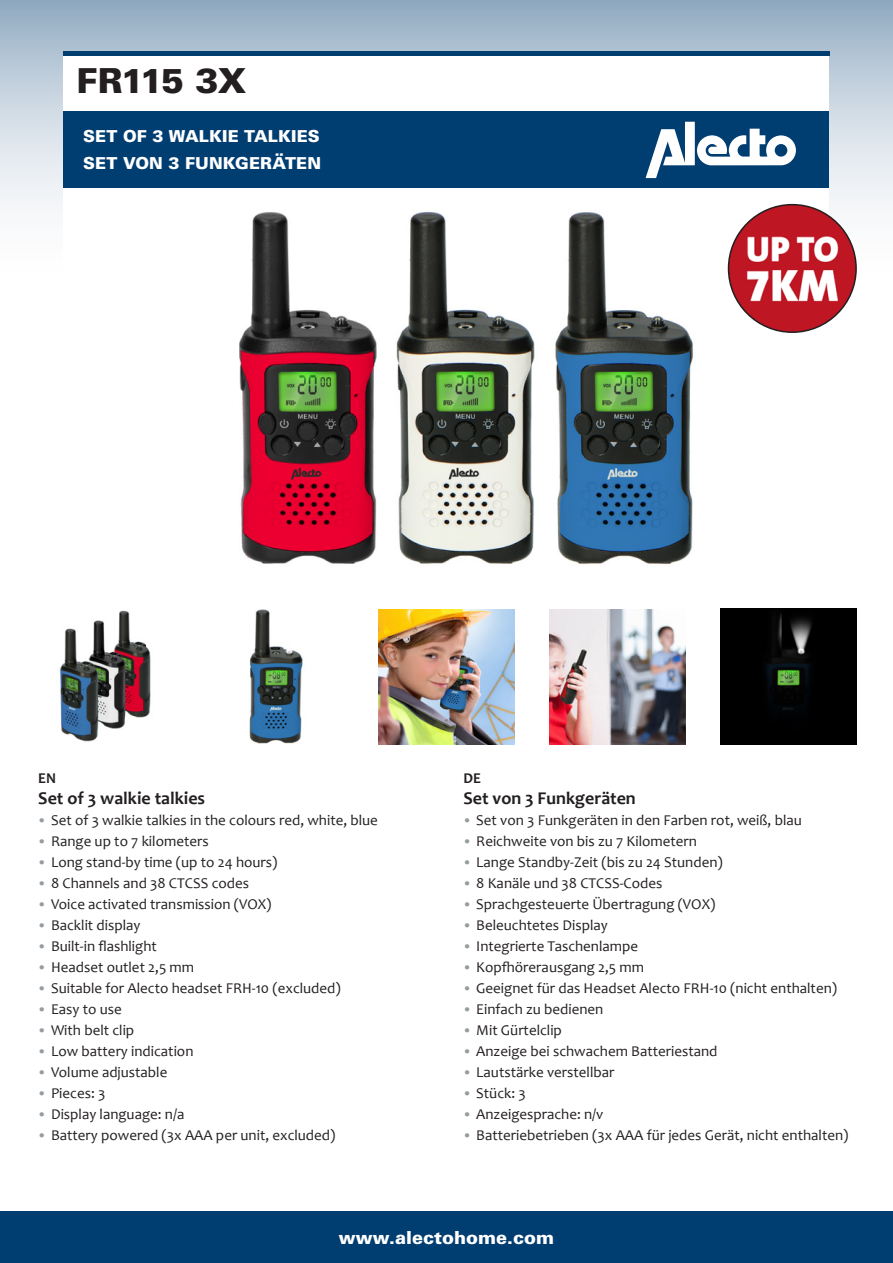
<style>
.page{position:relative;width:893px;height:1263px;background:#fff}
.page>*{position:absolute;margin:0;border:0;box-sizing:border-box;transform-origin:0 0}
.t1{font:900 34.5px "Univers LT Std";letter-spacing:-.04em;color:#231f20}
._03_Babycare_Basis_B{font:700 18px "Candara";color:#231f20}
.t2{font:900 18px "Univers LT Std";color:#fff}
.t3{font:900 16.5px "Univers LT Std";letter-spacing:.01em;color:#fff}
.t4{font:15px "Candara";color:#231f20}
._03_Babycare_Basis_B-2{font:700 15px "Candara";color:#231f20}
.s1{font-family:"Calibri";font-weight:300;color:#959ca1}
</style>
<div class="page">
<svg style="left:0;top:0;width:893px;height:306px"></svg>
<div style="left:0;top:1212px;width:893px;height:51px;background:#003d71"></div>
<div style="left:64px;top:51px;width:765px;height:557px;background:#fff"></div>
<div style="left:63px;top:112px;width:766px;height:76px;background:#003d71"></div>
<img style="left:550px;top:609px;width:136px;height:135px">
<img style="left:721px;top:608px;width:136px;height:136px">
<img style="left:378px;top:609px;width:136px;height:135px">
<img style="left:249px;top:609px;width:54px;height:135px">
<img style="left:728px;top:205px;width:128px;height:127px;border-radius:64px">
<hr style="left:63px;top:51px;width:766px;height:4px;background:#003d71">
<img style="left:59px;top:610px;width:92px;height:132px">
<svg style="left:646px;top:122px;width:150px;height:56px"></svg>
<img style="left:239px;top:211px;width:454px;height:354px">
<p class="t1" style="left:77px;top:59px;width:171px">FR115 3X</p>
<p class="t3" style="left:83px;top:126px;width:238px">SET OF 3 WALKIE TALKIES</p>
<p class="t3" style="left:83px;top:153px;width:240px">SET VON 3 FUNKGERÄTEN</p>
<p class="_03_Babycare_Basis_B-2" style="left:38px;top:768px;width:19px">EN</p>
<p class="_03_Babycare_Basis_B" style="left:38px;top:786px;width:168px">Set of 3 walkie talkies</p>
<p class="t4" style="left:38px;top:810px;width:341px"><span class="s1">•</span> Set of 3 walkie talkies in the colours red, white, blue</p>
<p class="t4" style="left:38px;top:831px;width:172px"><span class="s1">•</span> Range up to 7 kilometers</p>
<p class="t4" style="left:38px;top:852px;width:241px"><span class="s1">•</span> Long stand-by time (up to 24 hours)</p>
<p class="t4" style="left:38px;top:873px;width:212px"><span class="s1">•</span> 8 Channels and 38 CTCSS codes</p>
<p class="t4" style="left:38px;top:894px;width:235px"><span class="s1">•</span> Voice activated transmission (VOX)</p>
<p class="t4" style="left:38px;top:915px;width:104px"><span class="s1">•</span> Backlit display</p>
<p class="t4" style="left:38px;top:936px;width:120px"><span class="s1">•</span> Built-in flashlight</p>
<p class="t4" style="left:38px;top:957px;width:157px"><span class="s1">•</span> Headset outlet 2,5 mm</p>
<p class="t4" style="left:38px;top:978px;width:304px"><span class="s1">•</span> Suitable for Alecto headset FRH-10 (excluded)</p>
<p class="t4" style="left:38px;top:999px;width:85px"><span class="s1">•</span> Easy to use</p>
<p class="t4" style="left:38px;top:1020px;width:98px"><span class="s1">•</span> With belt clip</p>
<p class="t4" style="left:38px;top:1041px;width:157px"><span class="s1">•</span> Low battery indication</p>
<p class="t4" style="left:38px;top:1062px;width:131px"><span class="s1">•</span> Volume adjustable</p>
<p class="t4" style="left:38px;top:1083px;width:69px"><span class="s1">•</span> Pieces: 3</p>
<p class="t4" style="left:38px;top:1104px;width:148px"><span class="s1">•</span> Display language: n/a</p>
<p class="t4" style="left:38px;top:1125px;width:299px"><span class="s1">•</span> Battery powered (3x AAA per unit, excluded)</p>
<p class="_03_Babycare_Basis_B-2" style="left:463px;top:768px;width:19px">DE</p>
<p class="_03_Babycare_Basis_B" style="left:463px;top:786px;width:174px">Set von 3 Funkgeräten</p>
<p class="t4" style="left:463px;top:810px;width:340px"><span class="s1">•</span> Set von 3 Funkgeräten in den Farben rot, weiß, blau</p>
<p class="t4" style="left:463px;top:831px;width:235px"><span class="s1">•</span> Reichweite von bis zu 7 Kilometern</p>
<p class="t4" style="left:463px;top:852px;width:261px"><span class="s1">•</span> Lange Standby-Zeit (bis zu 24 Stunden)</p>
<p class="t4" style="left:463px;top:873px;width:200px"><span class="s1">•</span> 8 Kanäle und 38 CTCSS-Codes</p>
<p class="t4" style="left:463px;top:894px;width:253px"><span class="s1">•</span> Sprachgesteuerte Übertragung (VOX)</p>
<p class="t4" style="left:463px;top:915px;width:146px"><span class="s1">•</span> Beleuchtetes Display</p>
<p class="t4" style="left:463px;top:936px;width:176px"><span class="s1">•</span> Integrierte Taschenlampe</p>
<p class="t4" style="left:463px;top:957px;width:182px"><span class="s1">•</span> Kopfhörerausgang 2,5 mm</p>
<p class="t4" style="left:463px;top:978px;width:375px"><span class="s1">•</span> Geeignet für das Headset Alecto FRH-10 (nicht enthalten)</p>
<p class="t4" style="left:463px;top:999px;width:141px"><span class="s1">•</span> Einfach zu bedienen</p>
<p class="t4" style="left:463px;top:1020px;width:100px"><span class="s1">•</span> Mit Gürtelclip</p>
<p class="t4" style="left:463px;top:1041px;width:256px"><span class="s1">•</span> Anzeige bei schwachem Batteriestand</p>
<p class="t4" style="left:463px;top:1062px;width:152px"><span class="s1">•</span> Lautstärke verstellbar</p>
<p class="t4" style="left:463px;top:1083px;width:64px"><span class="s1">•</span> Stück: 3</p>
<p class="t4" style="left:463px;top:1104px;width:142px"><span class="s1">•</span> Anzeigesprache: n/v</p>
<p class="t4" style="left:463px;top:1125px;width:386px"><span class="s1">•</span> Batteriebetrieben (3x AAA für jedes Gerät, nicht enthalten)</p>
<p class="t2" style="left:339px;top:1226px;width:217px">www.alectohome.com</p>
</div>
